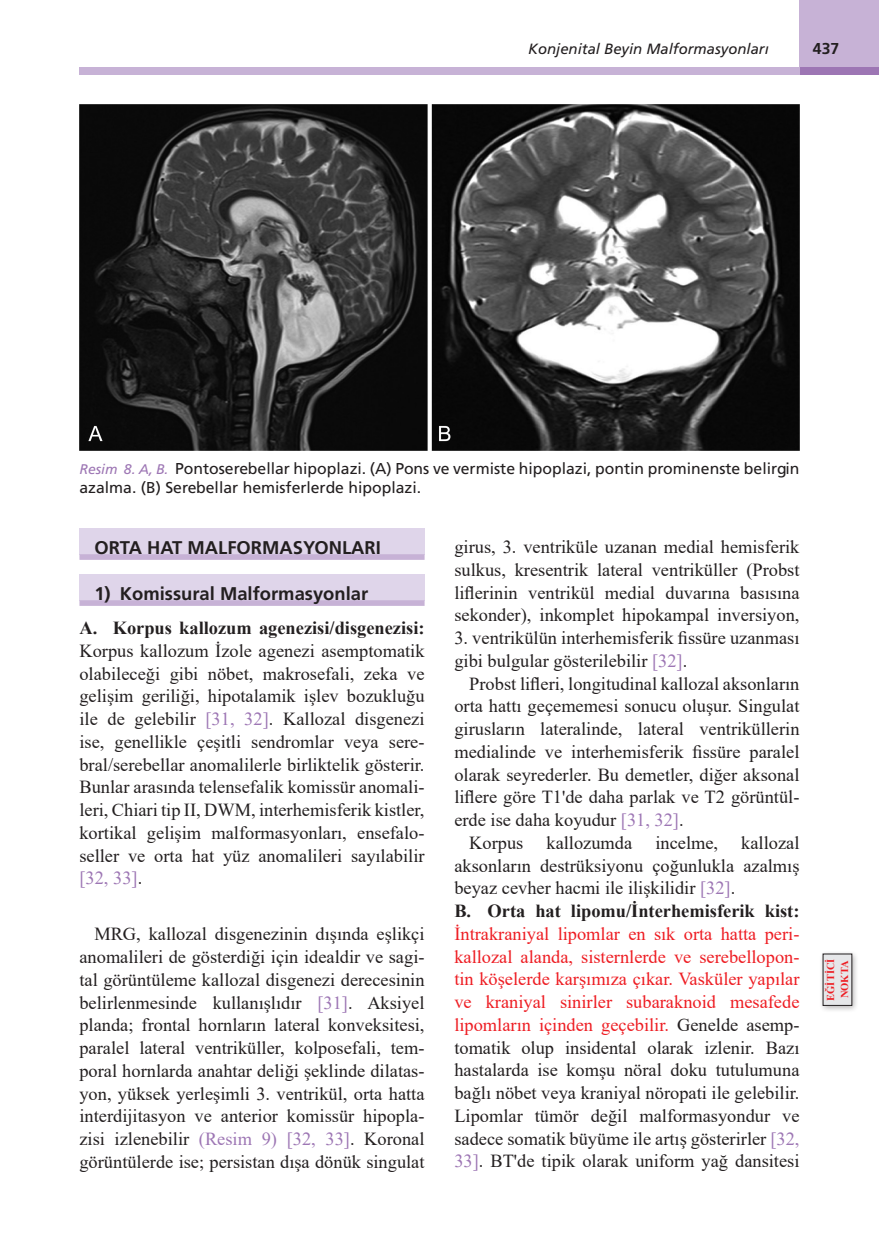
<style>
.page{position:relative;width:879px;height:1260px;background:#fff}
.page>*{position:absolute;margin:0;border:0;box-sizing:border-box;transform-origin:0 0}
.t1{font:18.38px/22.8px "Times New Roman";color:#231f20;text-align:justify}
.t2{font:18.38px "Frutiger Bold Tr";color:#231f20}
.t3{font:700 18.38px "Times New Roman";color:#231f20}
.t4{font:15.75px/19.2px "Frutiger Normal Tr";color:#231f20}
.t5{font:15.75px "Frutiger Bold Tr";color:#231f20}
.t6{font:14.88px "Frutiger Italic Tr";color:#231f20}
.t7{font:700 10.5px/14px "Times New Roman";color:#ee1d23}
.s1{font-family:"Frutiger Italic Tr";font-size:14px;color:#9d76b4}
.s2{color:#9d76b4}
.s3{font-weight:700}
.s4{color:#ee1d23}
</style>
<div class="page">
<div style="left:799px;top:0;width:79px;height:68px;background:#c7b2d6"></div>
<div style="left:799px;top:68px;width:79px;height:7px;background:#9d76b4"></div>
<div style="left:79px;top:68px;width:720px;height:7px;background:#c7b2d6"></div>
<div style="left:79px;top:528px;width:345px;height:26px;background:#dfd5ea"></div>
<div style="left:79px;top:554px;width:345px;height:6px;background:#c7b2d6"></div>
<div style="left:79px;top:574px;width:345px;height:26px;background:#dfd5ea"></div>
<div style="left:79px;top:600px;width:345px;height:6px;background:#c7b2d6"></div>
<img style="left:79px;top:105px;width:720px;height:345px">
<div style="left:818px;top:950px;width:41px;height:63px;background:#231f20;opacity:.33"></div>
<div style="left:822px;top:954px;width:29px;height:51px;background:#e6e7e9"></div>
<p class="t6" style="left:528px;top:40px;width:242px">Konjenital Beyin Malformasyonları</p>
<p class="t5" style="left:812px;top:39px;width:28px">437</p>
<p class="t4" style="left:79px;top:458px;width:721px"><span class="s1">Resim 8. A, B.</span> Pontoserebellar hipoplazi. (A) Pons ve vermiste hipoplazi, pontin prominenste belirgin azalma. (B) Serebellar hemisferlerde hipoplazi.</p>
<p class="t2" style="left:94px;top:537px;width:288px">ORTA HAT MALFORMASYONLARI</p>
<p class="t2" style="left:94px;top:583px;width:275px">1) Komissural Malformasyonlar</p>
<p class="t3" style="left:79px;top:615px;width:346px">A. Korpus kallozum agenezisi/disgenezisi:</p>
<p class="t1" style="left:79px;top:639px;width:346px">Korpus kallozum İzole agenezi asemptomatik olabileceği gibi nöbet, makrosefali, zeka ve gelişim geriliği, hipotalamik işlev bozukluğu ile de gelebilir <span class="s2">[31, 32]</span>. Kallozal disgenezi ise, genellikle çeşitli sendromlar veya sere&shy;bral/serebellar anomalilerle birliktelik gösterir.<br>Bunlar arasında telensefalik komissür anomali&shy;leri, Chiari tip II, DWM, interhemisferik kistler, kortikal gelişim malformasyonları, ensefalo&shy;seller ve orta hat yüz anomalileri sayılabilir <span class="s2">[32, 33]</span>.</p>
<p class="t1" style="left:79px;top:922px;width:346px;text-indent:15px">MRG, kallozal disgenezinin dışında eşlikçi anomalileri de gösterdiği için idealdir ve sagi&shy;tal görüntüleme kallozal disgenezi derecesinin belirlenmesinde kullanışlıdır <span class="s2">[31]</span>. Aksiyel planda; frontal hornların lateral konveksitesi, paralel lateral ventriküller, kolposefali, tem&shy;poral hornlarda anahtar deliği şeklinde dilatas&shy;yon, yüksek yerleşimli 3. ventrikül, orta hatta interdijitasyon ve anterior komissür hipopla&shy;zisi izlenebilir <span class="s2">(Resim 9) [32, 33]</span>. Koronal görüntülerde ise; persistan dışa dönük singulat</p>
<p class="t1" style="left:454px;top:535px;width:346px">girus, 3. ventriküle uzanan medial hemisferik sulkus, kresentrik lateral ventriküller (Probst liflerinin ventrikül medial duvarına basısına sekonder), inkomplet hipokampal inversiyon,</p>
<p class="t1" style="left:454px;top:626px;width:346px">3. ventrikülün interhemisferik fissüre uzanması gibi bulgular gösterilebilir <span class="s2">[32]</span>.</p>
<p class="t1" style="left:469px;top:672px;width:331px">Probst lifleri, longitudinal kallozal aksonların</p>
<p class="t1" style="left:454px;top:694px;width:346px">orta hattı geçememesi sonucu oluşur. Singulat</p>
<p class="t1" style="left:454px;top:717px;width:346px">girusların lateralinde, lateral ventriküllerin</p>
<p class="t1" style="left:454px;top:740px;width:346px">medialinde ve interhemisferik fissüre paralel</p>
<p class="t1" style="left:454px;top:763px;width:346px">olarak seyrederler. Bu demetler, diğer aksonal</p>
<p class="t1" style="left:454px;top:785px;width:346px">liflere göre T1'de daha parlak ve T2 görüntül-</p>
<p class="t1" style="left:454px;top:808px;width:231px">erde ise daha koyudur <span class="s2">[31, 32]</span>.</p>
<p class="t1" style="left:469px;top:831px;width:56px">Korpus</p>
<p class="t1" style="left:546px;top:831px;width:87px">kallozumda</p>
<p class="t1" style="left:655px;top:831px;width:64px">incelme,</p>
<p class="t1" style="left:454px;top:831px;width:346px;text-align:left;text-indent:287px">kallozal aksonların destrüksiyonu çoğunlukla azalmış beyaz cevher hacmi ile ilişkilidir <span class="s2">[32]</span>.<br><span class="s3">B. Orta hat lipomu/İnterhemisferik kist:</span></p>
<p class="t1" style="left:454px;top:922px;width:346px"><span class="s4">İntrakraniyal lipomlar en sık orta hatta peri&shy;kallozal alanda, sisternlerde ve serebellopon&shy;tin köşelerde karşımıza çıkar. Vasküler yapılar ve kraniyal sinirler subaraknoid mesafede lipomların içinden geçebilir.</span> Genelde asemp&shy;tomatik olup insidental olarak izlenir. Bazı hastalarda ise komşu nöral doku tutulumuna bağlı nöbet veya kraniyal nöropati ile gelebilir.<br>Lipomlar tümör değil malformasyondur ve sadece somatik büyüme ile artış gösterirler <span class="s2">[32, 33]</span>. BT'de tipik olarak uniform yağ dansitesi</p>
<p class="t7" style="left:822px;top:1001px;width:44px;rotate:-90deg">EĞİTİCİ<br>NOKTA</p>
</div>
